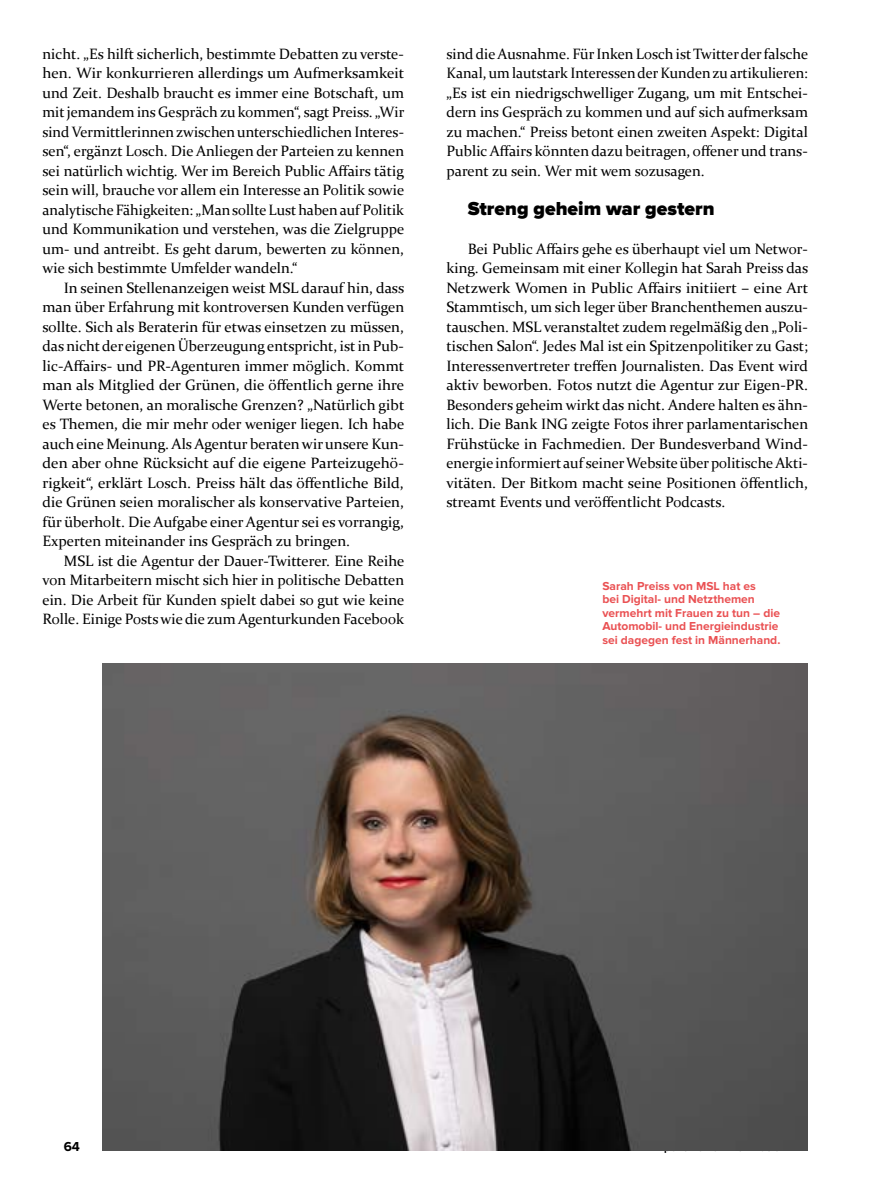
<style>
.page{position:relative;width:893px;height:1191px;background:#fff}
.page>*{position:absolute;margin:0;border:0;box-sizing:border-box;transform-origin:0 0}
.t1{font:900 19.5px "Proxima Nova";color:#000}
.t2{font:15px/19.5px "Constantia";color:#000;text-align:justify}
.t3{font:700 13.5px "Proxima Nova";color:#000}
.t4{font:700 12px/13.5px "Proxima Nova";color:#ea5153}
</style>
<div class="page">
<img style="left:102px;top:663px;width:706px;height:487px">
<p class="t2" style="left:43px;top:43px;width:363px">nicht. „Es hilft sicherlich, bestimmte Debatten zu verste&shy;hen. Wir konkurrieren allerdings um Aufmerksamkeit und Zeit. Deshalb braucht es immer eine Botschaft, um mit jemandem ins Gespräch zu kommen“, sagt Preiss. „Wir sind Vermittlerinnen zwischen unterschiedlichen Interes&shy;sen“, ergänzt Losch. Die Anliegen der Parteien zu kennen sei natürlich wichtig. Wer im Bereich Public Affairs tätig sein will, brauche vor allem ein Interesse an Politik sowie analytische Fähigkeiten: „Man sollte Lust haben auf Politik und Kommunikation und verstehen, was die Zielgruppe um- und antreibt. Es geht darum, bewerten zu können, wie sich bestimmte Umfelder wandeln.“</p>
<p class="t2" style="left:43px;top:277px;width:363px;text-indent:21px">In seinen Stellenanzeigen weist MSL darauf hin, dass man über Erfahrung mit kontroversen Kunden verfügen sollte. Sich als Beraterin für etwas einsetzen zu müssen, das nicht der eigenen Überzeugung entspricht, ist in Pub&shy;lic-Affairs- und PR-Agenturen immer möglich. Kommt man als Mitglied der Grünen, die öffentlich gerne ihre Werte betonen, an moralische Grenzen? „Natürlich gibt es Themen, die mir mehr oder weniger liegen. Ich habe auch eine Meinung. Als Agentur beraten wir unsere Kun&shy;den aber ohne Rücksicht auf die eigene Parteizugehö&shy;rigkeit“, erklärt Losch. Preiss hält das öffentliche Bild, die Grünen seien moralischer als konservative Parteien, für überholt. Die Aufgabe einer Agentur sei es vorrangig, Experten miteinander ins Gespräch zu bringen.</p>
<p class="t2" style="left:43px;top:550px;width:363px;text-indent:21px">MSL ist die Agentur der Dauer-Twitterer. Eine Reihe von Mitarbeitern mischt sich hier in politische Debatten ein. Die Arbeit für Kunden spielt dabei so gut wie keine Rolle. Einige Posts wie die zum Agenturkunden Facebook</p>
<p class="t2" style="left:446px;top:43px;width:363px">sind die Ausnahme. Für Inken Losch ist Twitter der falsche Kanal, um lautstark Interessen der Kunden zu artikulieren: „Es ist ein niedrigschwelliger Zugang, um mit Entschei&shy;dern ins Gespräch zu kommen und auf sich aufmerksam zu machen.“ Preiss betont einen zweiten Aspekt: Digital Public Affairs könnten dazu beitragen, offener und trans&shy;parent zu sein. Wer mit wem sozusagen.</p>
<h1 class="t1" style="left:468px;top:199px;width:248px">Streng geheim war gestern</h1>
<p class="t2" style="left:446px;top:238px;width:363px;text-indent:21px">Bei Public Affairs gehe es überhaupt viel um Networ&shy;king. Gemeinsam mit einer Kollegin hat Sarah Preiss das Netzwerk Women in Public Affairs initiiert – eine Art Stammtisch, um sich leger über Branchenthemen auszu&shy;tauschen. MSL veranstaltet zudem regelmäßig den „Poli&shy;tischen Salon“. Jedes Mal ist ein Spitzenpolitiker zu Gast; Interessenvertreter treffen Journalisten. Das Event wird aktiv beworben. Fotos nutzt die Agentur zur Eigen-PR.<br>Besonders geheim wirkt das nicht. Andere halten es ähn&shy;lich. Die Bank ING zeigte Fotos ihrer parlamentarischen Frühstücke in Fachmedien. Der Bundesverband Wind&shy;energie informiert auf seiner Website über politische Akti&shy;vitäten. Der Bitkom macht seine Positionen öffentlich, streamt Events und veröffentlicht Podcasts.</p>
<p class="t4" style="left:602px;top:579px;width:179px">Sarah Preiss von MSL hat es<br>bei Digital- und Netzthemen vermehrt mit Frauen zu tun – die<br>Automobil- und Energieindustrie sei dagegen fest in Männerhand.</p>
<p class="t3" style="left:64px;top:1138px;width:18px">64</p>
</div>
